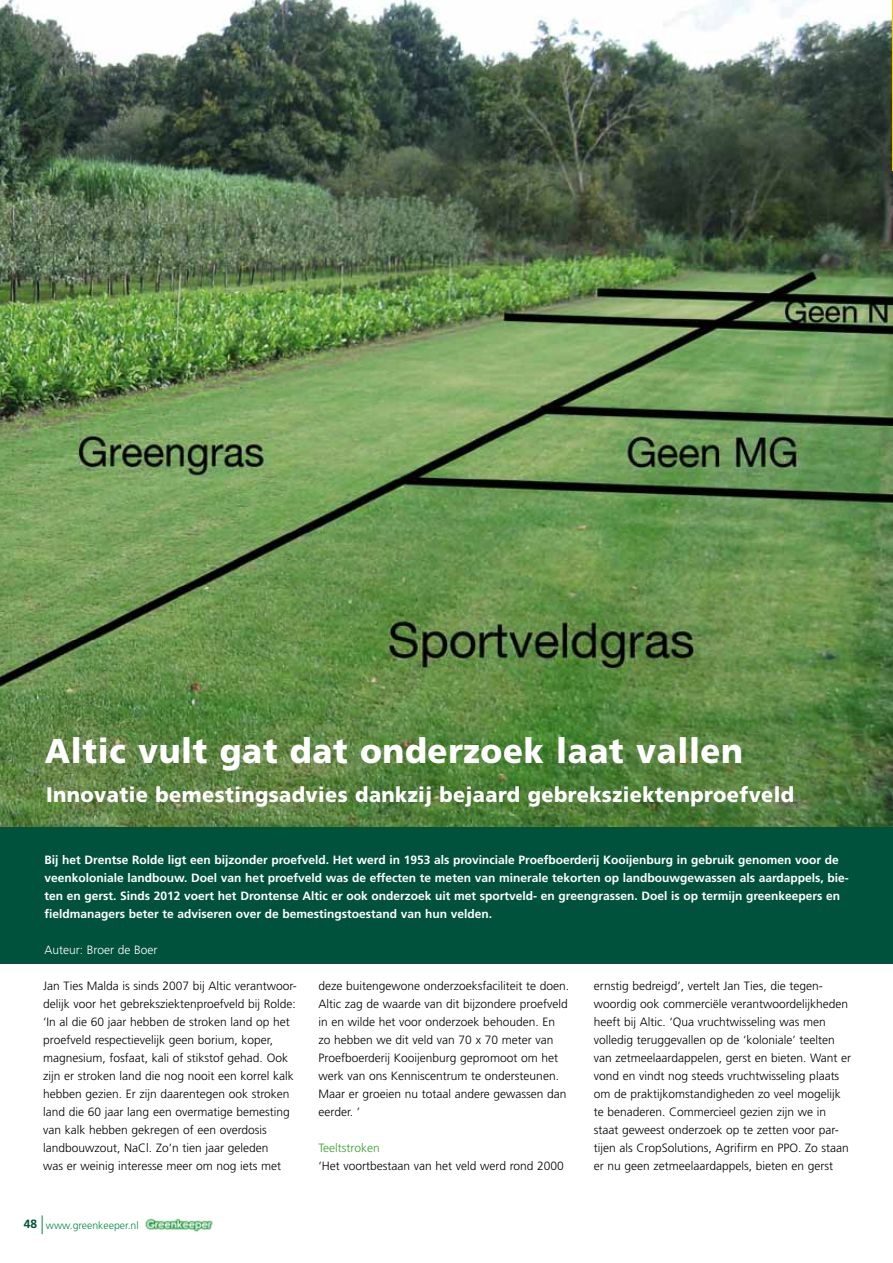
<style>
.page{position:relative;width:893px;height:1263px;background:#fff}
.page>*{position:absolute;margin:0;border:0;box-sizing:border-box;transform-origin:0 0}
.t1{font:900 34.5px "Frutiger";letter-spacing:.02em;color:#fff;scale:.95 1}
.t2{font:900 21px "Frutiger";letter-spacing:.02em;color:#fff;scale:.95 1}
.t3{font:300 12px/18px "Frutiger";color:#000}
.t4{font:700 12px/18px "Frutiger";color:#fff}
.t5{font:300 12px "Frutiger";color:#fff}
.t6{font:300 12px "Frutiger";color:#35a32c}
.t7{font:300 10.5px "Frutiger";color:#008b45}
.s1{font-weight:700;font-size:12px;color:#00523c}
</style>
<div class="page">
<img style="left:145px;top:1218px;width:68px;height:14px">
<svg style="left:42px;top:1215px;width:1px;height:19px"></svg>
<img style="left:0;top:0;width:892px;height:827px">
<div style="left:0;top:827px;width:892px;height:137px;background:#00523c"></div>
<hr style="left:892px;top:0;width:1px;height:171px;background:#fecc00">
<h1 class="t1" style="left:45px;top:730px;width:737px">Altic vult gat dat onderzoek laat vallen</h1>
<h2 class="t2" style="left:46px;top:782px;width:789px">Innovatie bemestingsadvies dankzij bejaard gebreksziektenproefveld</h2>
<p class="t4" style="left:45px;top:851px;width:806px">Bij het Drentse Rolde ligt een bijzonder proefveld. Het werd in 1953 als provinciale Proefboerderij Kooijenburg in gebruik genomen voor de veenkoloniale landbouw. Doel van het proefveld was de effecten te meten van minerale tekorten op landbouwgewassen als aardappels, bie&shy;ten en gerst. Sinds 2012 voert het Drontense Altic er ook onderzoek uit met sportveld- en greengrassen. Doel is op termijn greenkeepers en fieldmanagers beter te adviseren over de bemestingstoestand van hun velden.</p>
<p class="t5" style="left:45px;top:943px;width:114px">Auteur: Broer de Boer</p>
<p class="t3" style="left:43px;top:977px;width:255px">Jan Ties Malda is sinds 2007 bij Altic verantwoor&shy;delijk voor het gebreksziektenproefveld bij Rolde: ‘In al die 60 jaar hebben de stroken land op het proefveld respectievelijk geen borium, koper, magnesium, fosfaat, kali of stikstof gehad. Ook zijn er stroken land die nog nooit een korrel kalk hebben gezien. Er zijn daarentegen ook stroken land die 60 jaar lang een overmatige bemesting van kalk hebben gekregen of een overdosis landbouwzout, NaCl. Zo’n tien jaar geleden<br>was er weinig interesse meer om nog iets met</p>
<p class="t3" style="left:319px;top:977px;width:252px">deze buitengewone onderzoeksfaciliteit te doen.<br>Altic zag de waarde van dit bijzondere proefveld in en wilde het voor onderzoek behouden. En zo hebben we dit veld van 70 x 70 meter van Proefboerderij Kooijenburg gepromoot om het werk van ons Kenniscentrum te ondersteunen.<br>Maar er groeien nu totaal andere gewassen dan eerder. ’</p>
<p class="t6" style="left:319px;top:1141px;width:63px">Teeltstroken</p>
<p class="t3" style="left:319px;top:1157px;width:247px">‘Het voortbestaan van het veld werd rond 2000</p>
<p class="t7" style="left:24px;top:1219px;width:116px"><span class="s1">48</span> www.greenkeeper.nl</p>
<p class="t3" style="left:594px;top:977px;width:259px">ernstig bedreigd’, vertelt Jan Ties, die tegen&shy;woordig ook commerciële verantwoordelijkheden heeft bij Altic. ‘Qua vruchtwisseling was men volledig teruggevallen op de ‘koloniale’ teelten van zetmeelaardappelen, gerst en bieten. Want er vond en vindt nog steeds vruchtwisseling plaats om de praktijkomstandigheden zo veel mogelijk te benaderen. Commercieel gezien zijn we in staat geweest onderzoek op te zetten voor par&shy;tijen als CropSolutions, Agrifirm en PPO. Zo staan er nu geen zetmeelaardappels, bieten en gerst</p>
</div>
